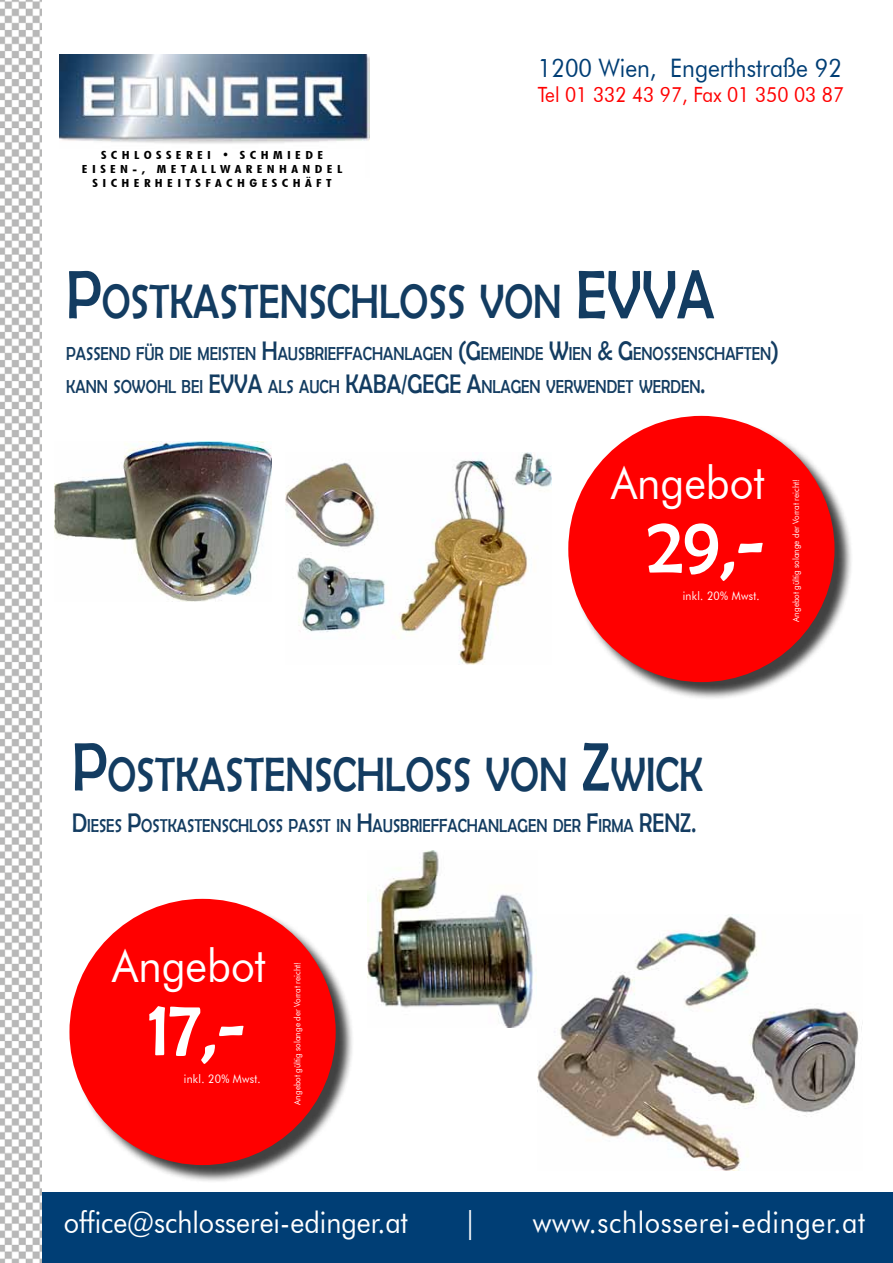
<style>
.page{position:relative;width:893px;height:1263px;background:#fff}
.page>*{position:absolute;margin:0;border:0;box-sizing:border-box;transform-origin:0 0}
.t1{font:81.45px "Berlin Sans FB";color:#fff;scale:.9 1}
.t2{font:48.45px "Berlin Sans FB";color:#133c61;scale:.82 1}
.t3{font:46.5px "Futura BT";color:#fff;scale:.9 1}
.t4{font:30px "Futura BT";color:#fff;scale:.9 1}
.t5{font:30px "Futura BT";letter-spacing:.025em;color:#fff;scale:.9 1}
.t6{font:27px "Berlin Sans FB";color:#133c61;scale:.82 1}
.t7{font:25.5px "Futura BT";color:#003e75;scale:.9 1}
.t8{font:21px "Futura BT";color:#f00;scale:.9 1}
.t9{font:18.9px/32.4px "Berlin Sans FB";color:#133c61;scale:.82 1}
.t10{font:11.85px "Futura BT";letter-spacing:.025em;color:#fff;scale:.9 1}
.t11{font:700 condensed 11.1px/14.1px "Futura BT";letter-spacing:.31em;color:#000;text-align:center;scale:1.28 1}
.t12{font:8.85px "Futura BT";color:#fff;scale:.9 1}
.s1{font-size:69.3px}
.s2{font-size:27px}
</style>
<div class="page">
<img style="left:59px;top:55px;width:310px;height:89px">
<div style="left:570px;top:418px;width:283px;height:282px;background:#000;opacity:.75"></div>
<div style="left:568px;top:416px;width:266px;height:266px;background:#f00;border-radius:50%"></div>
<div style="left:72px;top:901px;width:282px;height:282px;background:#000;opacity:.75"></div>
<div style="left:69px;top:899px;width:267px;height:266px;background:#f00;border-radius:50%"></div>
<div style="left:0;top:1193px;width:893px;height:70px;background:#003e75"></div>
<img style="left:0;top:0;width:42px;height:1263px">
<img style="left:286px;top:453px;width:265px;height:211px">
<img style="left:54px;top:442px;width:217px;height:159px">
<img style="left:367px;top:851px;width:170px;height:176px">
<img style="left:538px;top:914px;width:324px;height:257px">
<p class="t11" style="left:82px;top:148px;width:205px">SCHLOSS EREI • SCHMIEDE<br>EISEN-, METALLWARENHANDEL<br>SICHERHEITSFACHGESCHÄFT</p>
<h3 class="t7" style="left:538px;top:52px;width:339px">1200 Wien, Engerthstraße 92</h3>
<p class="t8" style="left:538px;top:82px;width:342px">Tel 01 332 43 97, Fax 01 350 03 87</p>
<h2 class="t2" style="left:66px;top:275px;width:664px"><span class="s1">P</span>OSTKASTENSCHLOSS VON <span class="s1">EVVA</span></h2>
<p class="t9" style="left:66px;top:337px;width:871px">PASSEND FÜR DIE MEISTEN <span class="s2">H</span>AUSBRIEFFACHANLAGEN <span class="s2">(G</span>EMEINDE <span class="s2">W</span>IEN <span class="s2">&amp; G</span>ENOSSENSCHAFTEN<span class="s2">)<br></span>KANN SOWOHL BEI <span class="s2">EVVA</span></p>
<p class="t9" style="left:268px;top:370px;width:112px">ALS AUCH <span class="s2">KABA</span></p>
<h3 class="t6" style="left:401px;top:368px;width:25px">/GEGE</h3>
<p class="t9" style="left:467px;top:370px;width:292px"><span class="s2">A</span>NLAGEN VERWENDET WERDEN<span class="s2">.</span></p>
<h3 class="t3" style="left:611px;top:454px;width:172px">Angebot</h3>
<h1 class="t1" style="left:647px;top:499px;width:132px">29,-</h1>
<p class="t10" style="left:683px;top:588px;width:87px">inkl. 20% Mwst.</p>
<p class="t12" style="left:791px;top:621px;width:160px;rotate:-90deg">Angebot gültig solange der Vorrat reicht!</p>
<h2 class="t2" style="left:72px;top:747px;width:771px"><span class="s1">P</span>OSTKASTENSCHLOSS VON <span class="s1">Z</span>WICK</h2>
<p class="t9" style="left:72px;top:810px;width:763px"><span class="s2">D</span>IESES <span class="s2">P</span>OSTKASTENSCHLOSS PASST IN <span class="s2">H</span>AUSBRIEFFACHANLAGEN DER <span class="s2">F</span>IRMA <span class="s2">RENZ.</span></p>
<h3 class="t3" style="left:112px;top:937px;width:172px">Angebot</h3>
<h1 class="t1" style="left:148px;top:982px;width:109px">17,-</h1>
<p class="t10" style="left:184px;top:1071px;width:87px">inkl. 20% Mwst.</p>
<p class="t12" style="left:292px;top:1104px;width:160px;rotate:-90deg">Angebot gültig solange der Vorrat reicht!</p>
<h3 class="t4" style="left:64px;top:1204px;width:384px">office@schlosserei-edinger.at</h3>
<h3 class="t4" style="left:464px;top:1204px;width:16px">|</h3>
<h3 class="t5" style="left:533px;top:1204px;width:371px">www.schlosserei-edinger.at</h3>
</div>
